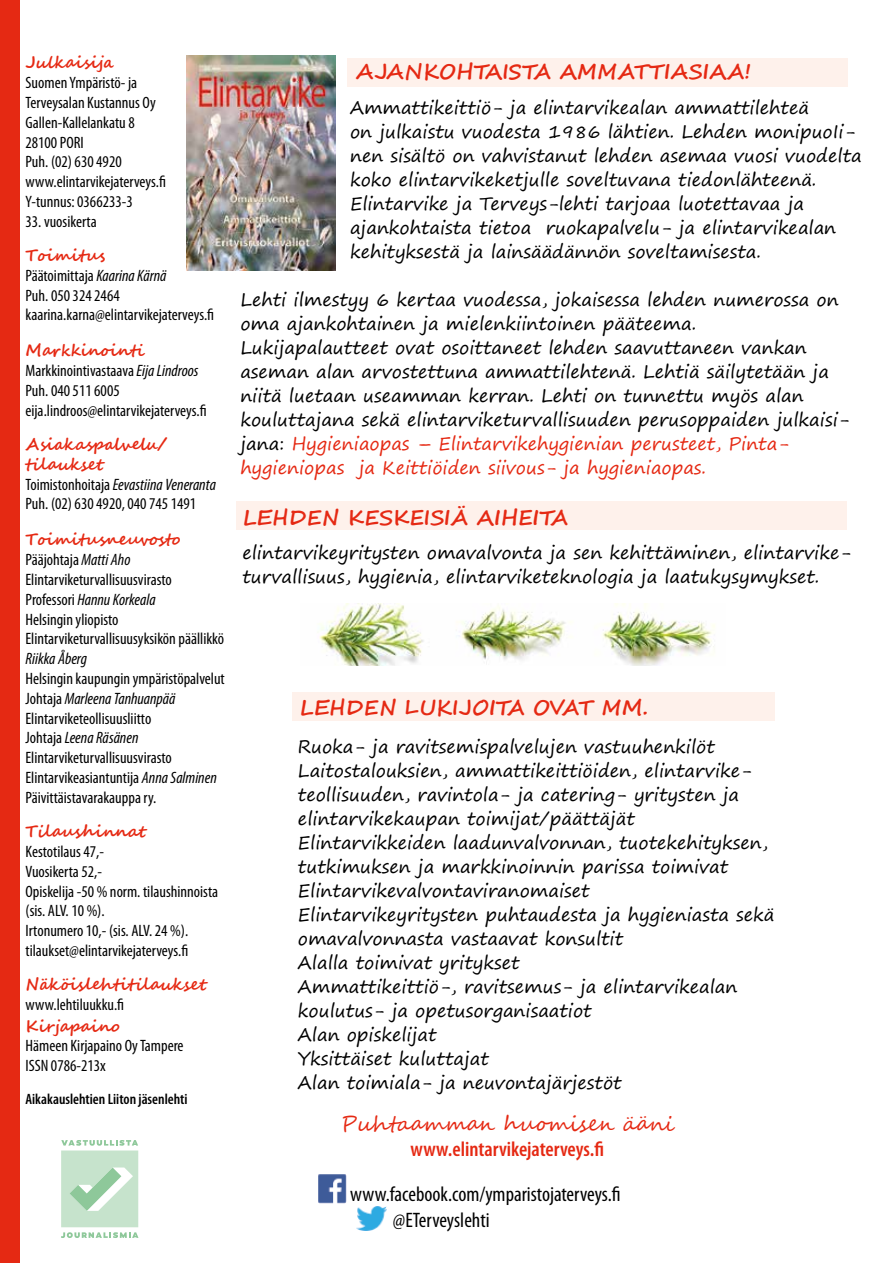
<style>
.page{position:relative;width:893px;height:1263px;background:#fff}
.page>*{position:absolute;margin:0;border:0;box-sizing:border-box;transform-origin:0 0}
.t1{font:700 21px "Segoe Script";color:#e52913}
.t2{font:condensed 21px/25.2px "Myriad Pro";color:#000}
.t3{font:600 condensed 21px "Myriad Pro";color:#e52913}
.t4{font:21px "Segoe Script";color:#e52913}
.t5{font:18px/24px "Segoe Print";color:#000}
.t6{font:condensed 16.5px/19.8px "Myriad Pro";color:#000}
.t7{font:700 16.5px/19.8px "Segoe Script";color:#e52913}
.t8{font:italic condensed 16.5px "Myriad Pro";color:#000}
.t9{font:600 condensed 15px "Myriad Pro";color:#000}
.s1{font-style:italic}
.s2{color:#e52913}
</style>
<div class="page">
<div style="left:292px;top:692px;width:483px;height:29px;background:#fef1eb"></div>
<div style="left:236px;top:501px;width:611px;height:29px;background:#fef1eb"></div>
<div style="left:348px;top:58px;width:500px;height:28px;background:#fef1eb"></div>
<img style="left:318px;top:1174px;width:29px;height:30px">
<img style="left:356px;top:1206px;width:31px;height:24px">
<div style="left:0;top:0;width:20px;height:1263px;background:#e52913"></div>
<img style="left:319px;top:604px;width:396px;height:61px">
<img style="left:187px;top:55px;width:149px;height:215px">
<svg style="left:61px;top:1140px;width:77px;height:98px"></svg>
<p class="t7" style="left:26px;top:53px;width:90px">Julkaisija</p>
<p class="t6" style="left:26px;top:73px;width:142px">Suomen Ympäristö- ja<br>Terveysalan Kustannus Oy<br>Gallen-Kallelankatu 8<br>28100 PORI<br>Puh. (02) 630 4920 www.elintarvikejaterveys.fi<br>Y-tunnus: 0366233-3</p>
<p class="t6" style="left:26px;top:211px;width:73px">33. vuosikerta</p>
<p class="t7" style="left:26px;top:246px;width:81px">Toimitus</p>
<p class="t6" style="left:26px;top:265px;width:190px">Päätoimittaja <span class="s1">Kaarina Kärnä<br></span>Puh. 050 324 2464 kaarina.karna@elintarvikejaterveys.fi</p>
<p class="t7" style="left:26px;top:341px;width:121px">Markkinointi</p>
<p class="t6" style="left:26px;top:361px;width:183px">Markkinointivastaava <span class="s1">Eija Lindroos<br></span>Puh. 040 511 6005 eija.lindroos@elintarvikejaterveys.fi</p>
<p class="t7" style="left:26px;top:435px;width:143px">Asiakaspalvelu/ tilaukset</p>
<p class="t6" style="left:26px;top:474px;width:192px">Toimistonhoitaja <span class="s1">Eevastiina Veneranta<br></span>Puh. (02) 630 4920, 040 745 1491</p>
<p class="t7" style="left:26px;top:530px;width:156px">Toimitusneuvosto</p>
<p class="t6" style="left:26px;top:550px;width:200px">Pääjohtaja <span class="s1">Matti Aho<br></span>Elintarviketurvallisuusvirasto<br>Professori <span class="s1">Hannu Korkeala<br></span>Helsingin yliopisto<br>Elintarviketurvallisuusyksikön päällikkö</p>
<p class="t8" style="left:26px;top:649px;width:63px">Riikka Åberg</p>
<p class="t6" style="left:26px;top:668px;width:201px">Helsingin kaupungin ympäristöpalvelut Johtaja <span class="s1">Marleena Tanhuanpää </span>Elintarviketeollisuusliitto<br>Johtaja <span class="s1">Leena Räsänen </span>Elintarviketurvallisuusvirasto Elintarvikeasiantuntija <span class="s1">Anna Salminen </span>Päivittäistavarakauppa ry.</p>
<p class="t7" style="left:26px;top:822px;width:121px">Tilaushinnat</p>
<p class="t6" style="left:26px;top:841px;width:194px">Kestotilaus 47,-<br>Vuosikerta 52,-<br>Opiskelija -50 % norm. tilaushinnoista (sis. ALV. 10 %).<br>Irtonumero 10,- (sis. ALV. 24 %). tilaukset@elintarvikejaterveys.fi</p>
<p class="t7" style="left:26px;top:975px;width:181px">Näköislehtitilaukset</p>
<p class="t6" style="left:26px;top:994px;width:100px">www.lehtiluukku.fi</p>
<p class="t7" style="left:26px;top:1016px;width:96px">Kirjapaino</p>
<p class="t6" style="left:26px;top:1036px;width:160px">Hämeen Kirjapaino Oy Tampere<br>ISSN 0786-213x</p>
<p class="t9" style="left:26px;top:1090px;width:164px">Aikakauslehtien Liiton jäsenlehti</p>
<p class="t1" style="left:356px;top:54px;width:396px">AJANKOHTAISTA AMMATTIASIAA!</p>
<p class="t5" style="left:350px;top:95px;width:513px">Ammattikeittiö- ja elintarvikealan ammattilehteä<br>on julkaistu vuodesta 1986 lähtien. Lehden monipuoIi&shy;nen sisältö on vahvistanut lehden asemaa vuosi vuodelta koko elintarvikeketjulle soveltuvana tiedonlähteenä.<br>Elintarvike ja Terveys-lehti tarjoaa luotettavaa ja ajankohtaista tietoa ruokapalvelu- ja elintarvikealan kehityksestä ja lainsäädännön soveltamisesta.</p>
<p class="t5" style="left:240px;top:287px;width:611px">Lehti ilmestyy 6 kertaa vuodessa, jokaisessa lehden numerossa on oma ajankohtainen ja mielenkiintoinen pääteema.<br>Lukijapalautteet ovat osoittaneet lehden saavuttaneen vankan aseman alan arvostettuna ammattilehtenä. Lehtiä säilytetään ja niitä luetaan useamman kerran. Lehti on tunnettu myös alan kouluttajana sekä elintarviketurvallisuuden perusoppaiden julkaisi&shy;jana: <span class="s2">Hygieniaopas – Elintarvikehygienian perusteet, Pinta&shy;hygieniopas ja Keittiöiden siivous- ja hygieniaopas.</span></p>
<p class="t1" style="left:242px;top:500px;width:327px">LEHDEN KESKEISIÄ AIHEITA</p>
<p class="t5" style="left:242px;top:541px;width:610px">elintarvikeyritysten omavalvonta ja sen kehittäminen, elintarvike&shy;turvallisuus, hygienia, elintarviketeknologia ja laatukysymykset.</p>
<p class="t1" style="left:299px;top:690px;width:350px">LEHDEN LUKIJOITA OVAT MM.</p>
<p class="t5" style="left:298px;top:734px;width:478px">Ruoka- ja ravitsemispalvelujen vastuuhenkilöt Laitostalouksien, ammattikeittiöiden, elintarvike&shy;teollisuuden, ravintola- ja catering- yritysten ja elintarvikekaupan toimijat/päättäjät Elintarvikkeiden laadunvalvonnan, tuotekehityksen, tutkimuksen ja markkinoinnin parissa toimivat Elintarvikevalvontaviranomaiset<br>Elintarvikeyritysten puhtaudesta ja hygieniasta sekä omavalvonnasta vastaavat konsultit<br>Alalla toimivat yritykset<br>Ammattikeittiö-, ravitsemus- ja elintarvikealan koulutus- ja opetusorganisaatiot<br>Alan opiskelijat<br>Yksittäiset kuluttajat<br>Alan toimiala- ja neuvontajärjestöt</p>
<p class="t4" style="left:341px;top:1106px;width:336px">Puhtaamman huomisen ääni</p>
<p class="t3" style="left:410px;top:1137px;width:195px">www.elintarvikejaterveys.fi</p>
<p class="t2" style="left:393px;top:1181px;width:229px;text-indent:-43px">www.facebook.com/ymparistojaterveys.fi @ETerveyslehti</p>
</div>
